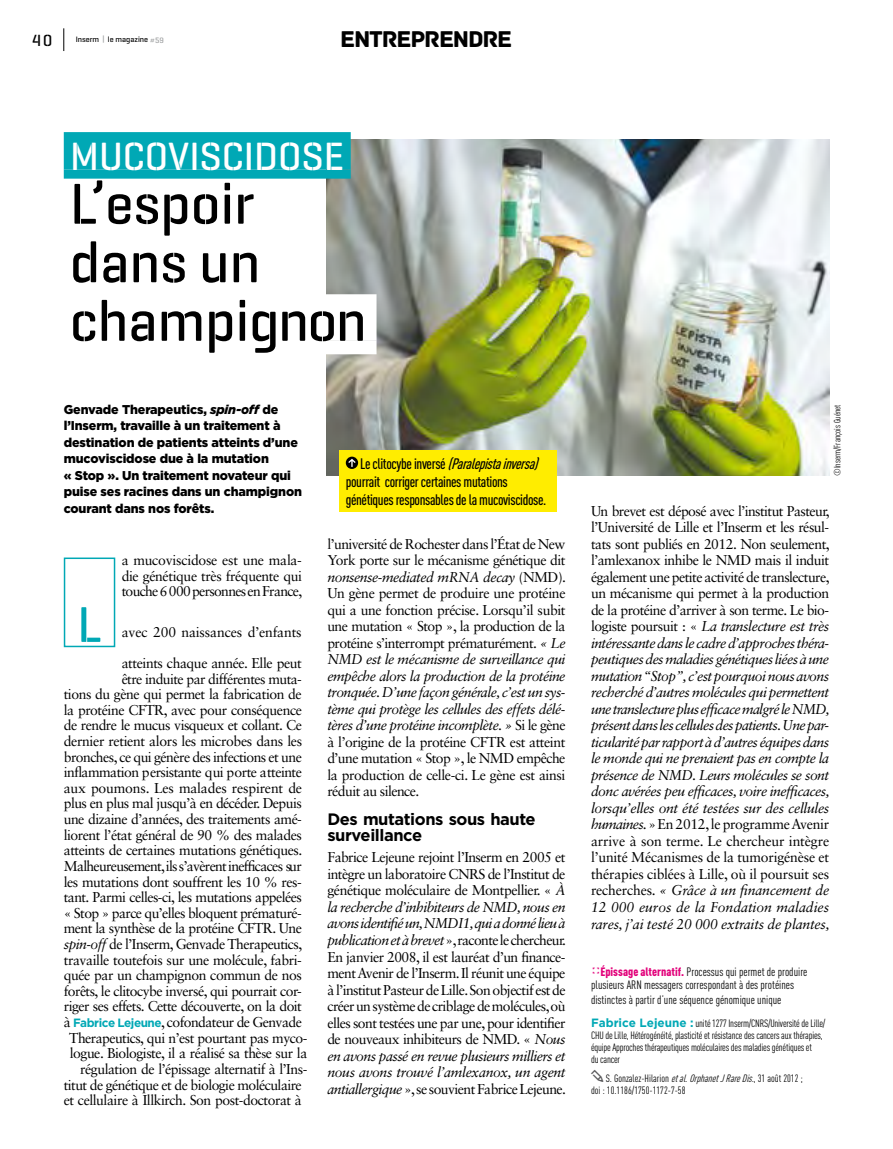
<style>
.page{position:relative;width:893px;height:1149px;background:#fff}
.page>*{position:absolute;margin:0;border:0;box-sizing:border-box;transform-origin:0 0}
._03_ACTU_T2{font:500 58.5px "Geogrotesque Stencil A";color:#000}
._10_ENTREP_CHAPO{font:500 51px "Geogrotesque Stencil A";color:#00a8b5}
._10_ENTREP_T1_t1{font:500 40.2px "Geogrotesque Stencil A";color:#fff}
.t1{font:24px "Archive";letter-spacing:-.05em;color:#000}
._10_ENTREP_INTERTITRE{font:700 16.5px/16.5px "Gotham";letter-spacing:-.025em;color:#000}
.t2{font:500 16.5px "Geogrotesque Stencil A";color:#000}
._000_LEGENDE_black{font:500 condensed 15px/18px "DINOT";letter-spacing:-.025em;color:#000}
._10_ENTREP_CHAPO-2{font:14.25px/15.6px "Sabon LT Std";letter-spacing:-.035em;color:#000;text-align:justify}
._000_TXT{font:14.25px/16.5px "Sabon LT Std";letter-spacing:-.04em;color:#000;text-align:justify}
._000_TXT-2{font:italic 14.25px/16.5px "Sabon LT Std";letter-spacing:-.015em;color:#000;text-align:justify}
._10_ENTREP_CHAPO-3{font:14.25px "Sabon LT Std";letter-spacing:-.015em;color:#000}
._10_ENTREP_CHAPO-4{font:900 12.75px/16.5px "Gotham";letter-spacing:-.01em;color:#000}
.t3{font:condensed 12px/14px "DINOT";color:#000}
._000_MAIN_txt{font:condensed 10.5px/12px "DINOT";letter-spacing:-.02em;color:#000}
._000_MAIN_txt-2{font:condensed 10.5px/11.2px "DINOT";color:#000}
.t4{font:condensed 9px "DINOT";color:#000}
.t5{font:500 7.95px "Geogrotesque Stencil A";color:#000}
.s1{color:#9c9e9f}
.s2{font-style:italic}
.s3{font-family:"Gotham";font-weight:700;font-size:12px;color:#00a8b5}
.s4{font-size:12.75px}
.s5{font-style:normal}
.s6{color:#e2007a}
.s7{font-weight:900;color:#e2007a}
.s8{font-family:"Gotham";font-weight:700;font-stretch:normal;font-size:12px;color:#00a8b5}
</style>
<div class="page">
<div style="left:64px;top:557px;width:51px;height:90px;border:2px solid #00a8b5"></div>
<img style="left:327px;top:140px;width:502px;height:335px">
<div style="left:61px;top:294px;width:316px;height:47px;background:#fff"></div>
<div style="left:61px;top:341px;width:316px;height:13px;background:#fff"></div>
<div style="left:64px;top:132px;width:287px;height:37px;background:#00a8b5"></div>
<div style="left:64px;top:169px;width:287px;height:9px;background:#00a8b5"></div>
<div style="left:339px;top:450px;width:218px;height:61px;background:#ffed00"></div>
<svg style="left:346px;top:456px;width:12px;height:13px"></svg>
<svg style="left:348px;top:458px;width:8px;height:9px"></svg>
<svg style="left:63px;top:28px;width:1px;height:23px"></svg>
<p class="t2" style="left:32px;top:30px;width:21px">40</p>
<p class="t5" style="left:76px;top:34px;width:90px">Inserm <span class="s1">|</span> le magazine <span class="s1">#59</span></p>
<h3 class="t1" style="left:340px;top:25px;width:174px">ENTREPRENDRE</h3>
<p class="_10_ENTREP_T1_t1" style="left:70px;top:131px;width:276px">MUCOVISCIDOSE</p>
<p class="_03_ACTU_T2" style="left:70px;top:167px;width:186px">L’espoir</p>
<p class="_03_ACTU_T2" style="left:70px;top:226px;width:192px">dans un</p>
<p class="_03_ACTU_T2" style="left:70px;top:284px;width:298px">champignon</p>
<p class="_10_ENTREP_CHAPO-4" style="left:64px;top:401px;width:240px">Genvade Therapeutics, <span class="s2">spin-off</span> de l’Inserm, travaille à un traitement à destination de patients atteints d’une mucoviscidose due à la mutation<br>« Stop ». Un traitement novateur qui puise ses racines dans un champignon courant dans nos forêts.</p>
<p class="_10_ENTREP_CHAPO-2" style="left:122px;top:552px;width:182px">a mucoviscidose est une mala&shy;die génétique très fréquente qui touche 6000personnes en France,</p>
<p class="_10_ENTREP_CHAPO" style="left:77px;top:592px;width:26px">L</p>
<p class="_10_ENTREP_CHAPO-2" style="left:122px;top:615px;width:182px;line-height:31.3px">avec 200 naissances d’enfants atteints chaque année. Elle peut</p>
<p class="_10_ENTREP_CHAPO-2" style="left:122px;top:670px;width:182px">être induite par différentes muta-</p>
<p class="_10_ENTREP_CHAPO-2" style="left:64px;top:686px;width:239px">tions du gène qui permet la fabrication de</p>
<p class="_10_ENTREP_CHAPO-2" style="left:64px;top:701px;width:240px">la protéine CFTR, avec pour conséquence</p>
<p class="_10_ENTREP_CHAPO-2" style="left:64px;top:717px;width:240px">de rendre le mucus visqueux et collant. Ce</p>
<p class="_10_ENTREP_CHAPO-2" style="left:64px;top:732px;width:240px">dernier retient alors les microbes dans les</p>
<p class="_10_ENTREP_CHAPO-2" style="left:64px;top:748px;width:240px">bronches, ce qui génère des infections et une</p>
<p class="_10_ENTREP_CHAPO-2" style="left:64px;top:764px;width:240px">inflammation persistante qui porte atteinte</p>
<p class="_10_ENTREP_CHAPO-3" style="left:64px;top:779px;width:240px">aux poumons. Les malades respirent de</p>
<p class="_10_ENTREP_CHAPO-2" style="left:64px;top:795px;width:240px">plus en plus mal jusqu’à en décéder. Depuis</p>
<p class="_10_ENTREP_CHAPO-2" style="left:64px;top:810px;width:240px">une dizaine d’années, des traitements amé-</p>
<p class="_10_ENTREP_CHAPO-2" style="left:64px;top:826px;width:240px">liorent l’état général de 90 % des malades</p>
<p class="_10_ENTREP_CHAPO-2" style="left:64px;top:842px;width:240px">atteints de certaines mutations génétiques.</p>
<p class="_10_ENTREP_CHAPO-2" style="left:64px;top:857px;width:239px">Malheureusement,ils s’avèrent inefficaces sur</p>
<p class="_10_ENTREP_CHAPO-2" style="left:64px;top:873px;width:240px">les mutations dont souffrent les 10 % res-</p>
<p class="_10_ENTREP_CHAPO-2" style="left:64px;top:889px;width:240px">tant. Parmi celles-ci, les mutations appelées</p>
<p class="_10_ENTREP_CHAPO-2" style="left:64px;top:904px;width:240px">« Stop » parce qu’elles bloquent prématuré-</p>
<p class="_10_ENTREP_CHAPO-2" style="left:64px;top:920px;width:240px">ment la synthèse de la protéine CFTR. Une</p>
<p class="_10_ENTREP_CHAPO-2" style="left:64px;top:935px;width:240px"><span class="s2">spin-off</span> de l’Inserm, Genvade Therapeutics,</p>
<p class="_10_ENTREP_CHAPO-2" style="left:64px;top:951px;width:240px">travaille toutefois sur une molécule, fabri-</p>
<p class="_10_ENTREP_CHAPO-2" style="left:64px;top:967px;width:240px">quée par un champignon commun de nos</p>
<p class="_10_ENTREP_CHAPO-2" style="left:64px;top:982px;width:240px">forêts, le clitocybe inversé, qui pourrait cor-</p>
<p class="_10_ENTREP_CHAPO-2" style="left:64px;top:998px;width:240px">riger ses effets. Cette découverte, on la doit</p>
<p class="_10_ENTREP_CHAPO-2" style="left:64px;top:1013px;width:240px">à <span class="s3">Fabrice Lejeune</span>, cofondateur de Genvade</p>
<p class="_10_ENTREP_CHAPO-2" style="left:69px;top:1029px;width:240px">Therapeutics, qui n’est pourtant pas myco-</p>
<p class="_10_ENTREP_CHAPO-2" style="left:70px;top:1045px;width:239px">logue. Biologiste, il a réalisé sa thè<span class="s4">s</span>e sur la</p>
<p class="_10_ENTREP_CHAPO-2" style="left:80px;top:1060px;width:229px">régulation de l’épissage alternatif à l’Ins-</p>
<p class="_10_ENTREP_CHAPO-2" style="left:64px;top:1076px;width:240px">titut de génétique et de biologie moléculaire</p>
<p class="_10_ENTREP_CHAPO-2" style="left:64px;top:1091px;width:240px">et cellulaire à Illkirch. Son post-doctorat à</p>
<p class="_000_LEGENDE_black" style="left:346px;top:454px;width:202px;text-indent:14px">L e c l i t o c y b e i n v e r s é <span class="s2">(Paralepistainversa) </span>pourrait corriger certaines mutations génétiques responsables de la mucoviscidose.</p>
<p class="_000_TXT" style="left:327px;top:535px;width:240px">l’université de Rochester dans l’État de New York porte sur le mécanisme génétique dit <span class="s2">nonsense-mediated mRNA decay</span> (NMD).<br>Un gène permet de produire une protéine qui a une fonction précise. Lorsqu’il subit une mutation « Stop », la production de la protéine s’interrompt prématurément. <span class="s2">« Le NMD est le mécanisme de surveillance qui empêche alors la production de la protéine tronquée. D’une façon générale, c’est un sys&shy;tème qui protège les cellules des effets délé&shy;tères d’une protéine incomplète. »</span> Si le gène à l’origine de la protéine CFTR est atteint d’une mutation « Stop », le NMD empêche la production de celle-ci. Le gène est ainsi réduit au silence.</p>
<p class="_10_ENTREP_INTERTITRE" style="left:327px;top:810px;width:210px">Des mutations sous haute surveillance</p>
<p class="_000_TXT" style="left:327px;top:848px;width:240px">Fabrice Lejeune rejoint l’Inserm en 2005 et intègre un laboratoire CNRS de l’Institut de génétique moléculaire de Montpellier. « <span class="s2">À la recherche d’inhibiteurs de NMD, nous en avons identifié un, NMDI1, qui a donné lieu à publication et à brevet</span> », raconte le chercheur.<br>En janvier 2008, il est lauréat d’un finance&shy;ment Avenir de l’Inserm. Il réunit une équipe à l’institut Pasteur de Lille. Son objectif est de créer un système de criblage de molécules, où elles sont testées une par une, pour identifier de nouveaux inhibiteurs de NMD. « <span class="s2">Nous en avons passé en revue plusieurs milliers et nous avons trouvé l’amlexanox, un agent antiallergique</span> », se souvient Fabrice Lejeune.</p>
<p class="t4" style="left:832px;top:476px;width:73px;rotate:-90deg">©Inserm/François Guénet</p>
<p class="_000_TXT-2" style="left:591px;top:502px;width:240px"><span class="s5">Un brevet est déposé avec l’institut Pasteur, l’Université de Lille et l’Inserm et les résul&shy;tats sont publiés en 2012. Non seulement, l’amlexanox inhibe le NMD mais il induit également une petite activité de translecture, un mécanisme qui permet à la production de la protéine d’arriver à son terme. Le bio&shy;logiste poursuit : «</span> La translecture est très intéressante dans le cadre d’approches théra&shy;peutiques des maladies génétiques liées à une mutation “Stop”, c’est pourquoi nous avons recherché d’autres molécules qui permettent une translecture plus efficace malgré le NMD, présent dans les cellules des patients. Une par&shy;ticularité par rapport à d’autres équipes dans le monde qui ne prenaient pas en compte la présence de NMD. Leurs molécules se sont donc avérées peu efficaces, voire inefficaces, lorsqu’elles ont été testées sur des cellules humaines. <span class="s5">» En 2012, le programme Avenir arrive à son terme. Le chercheur intègre l’unité Mécanismes de la tumorigénèse et thérapies ciblées à Lille, où il poursuit ses recherches.</span> « Grâce à un financement de 12 000 euros de la Fondation maladies rares, j’ai testé 20 000 extraits de plantes,</p>
<p class="t3" style="left:591px;top:964px;width:218px"><span class="s6">✓</span><span class="s7">Épissage alternatif.</span> Processus qui permet de produire plusieurs ARN messagers correspondant à des protéines distinctes à partir d’une séquence génomique unique</p>
<p class="_000_MAIN_txt" style="left:591px;top:1016px;width:236px"><span class="s8">Fabrice Lejeune :</span> unité 1277 Inserm/CNRS/Université de Lille/ CHU de Lille, Hétérogénéité, plasticité et résistance des cancers aux thérapies, équipe Approches thérapeutiques moléculaires des maladies génétiques et<br>du cancer</p>
<p class="_000_MAIN_txt-2" style="left:591px;top:1072px;width:213px;text-indent:15px">S. Gonzalez-Hilarion <span class="s2">etal.OrphanetJRareDis.</span>, 31 août 2012 ; doi : 10.1186/1750-1172-7-58</p>
</div>
